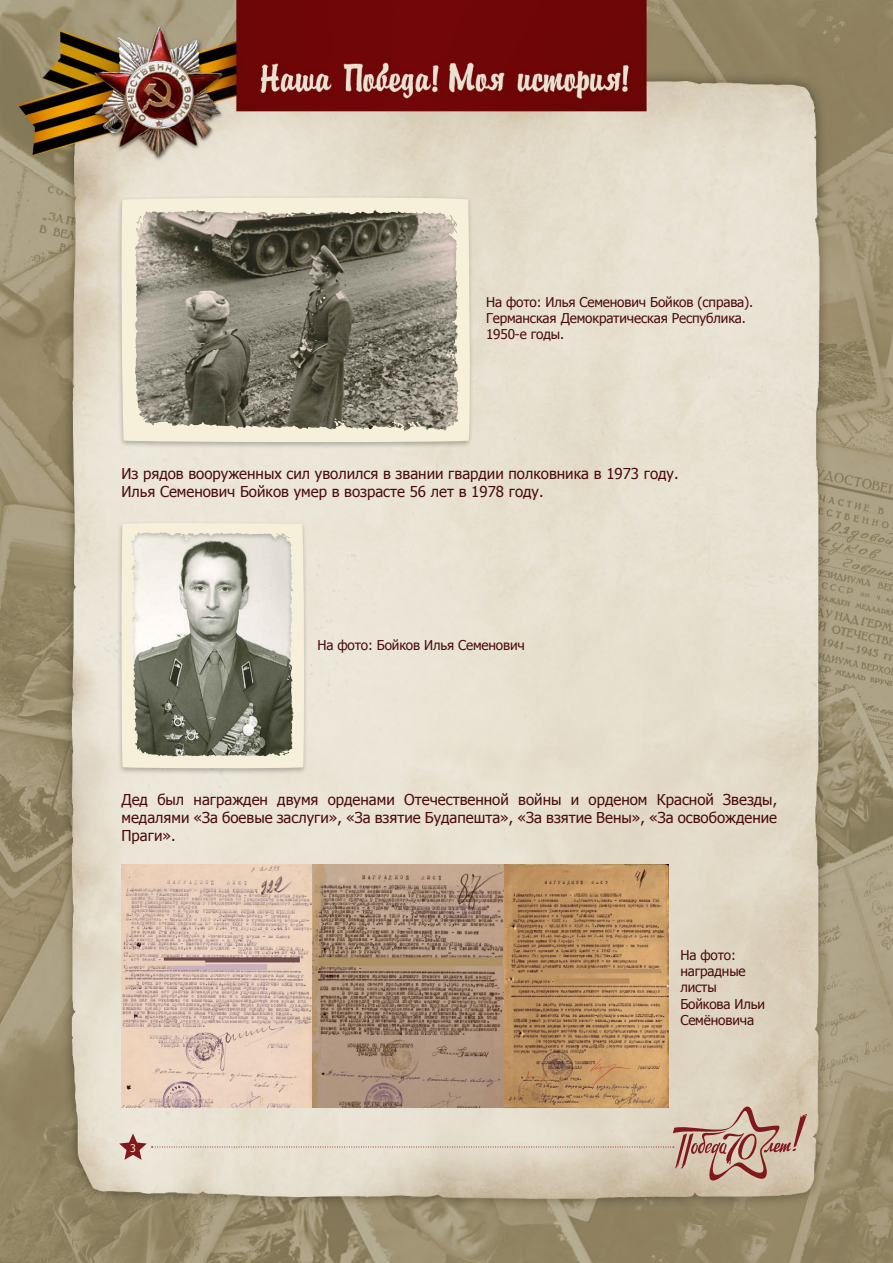
<style>
.page{position:relative;width:893px;height:1263px;background:#fff}
.page>*{position:absolute;margin:0;border:0;box-sizing:border-box;transform-origin:0 0}
.t1{font:15px/18px "Tahoma";color:#4a0b0e}
.t2{font:13.5px/16.2px "Tahoma";letter-spacing:-.01em;color:#4a0b0e}
.t3{font:10.5px "Tahoma";color:#edead3}
</style>
<div class="page">
<img style="left:0;top:0;width:893px;height:1263px">
<svg style="left:119px;top:1106px;width:688px;height:83px;background:#dccfbe"></svg>
<div style="left:116px;top:195px;width:358px;height:254px;background:#000;opacity:.24"></div>
<svg style="left:120px;top:196px;width:352px;height:247px;background:#959181"></svg>
<div style="left:116px;top:520px;width:192px;height:255px;background:#000;opacity:.24"></div>
<svg style="left:121px;top:522px;width:184px;height:247px;background:#b5b3a5"></svg>
<img style="left:122px;top:864px;width:546px;height:243px">
<p class="t2" style="left:486px;top:293px;width:269px">На фото: Илья Семенович Бойков (справа).<br>Германская Демократическая Республика.<br>1950-е годы.</p>
<p class="t1" style="left:122px;top:464px;width:559px">Из рядов вооруженных сил уволился в звании гвардии полковника в 1973 году.<br>Илья Семенович Бойков умер в возрасте 56 лет в 1978 году.</p>
<p class="t2" style="left:317px;top:636px;width:209px">На фото: Бойков Илья Семенович</p>
<p class="t1" style="left:122px;top:790px;width:657px;text-align:justify">Дед был награжден двумя орденами Отечественной войны и орденом Красной Звезды, медалями «За боевые заслуги», «За взятие Будапешта», «За взятие Вены», «За освобождение Праги».</p>
<p class="t3" style="left:130px;top:1141px;width:7px">3</p>
<p class="t2" style="left:680px;top:946px;width:86px">На фото: наградные листы<br>Бойкова Ильи<br>Семёновича</p>
</div>
